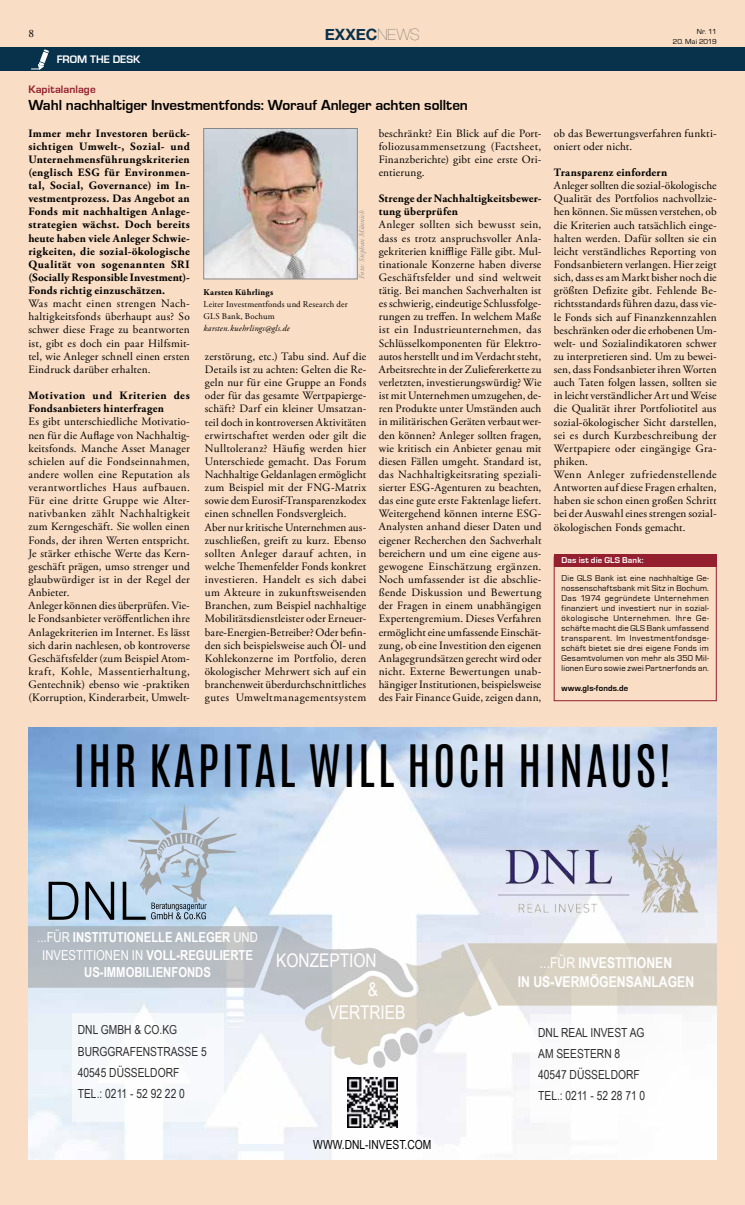
<style>
.page{position:relative;width:745px;height:1205px;background:#fff}
.page>*{position:absolute;margin:0;border:0;box-sizing:border-box;transform-origin:0 0}
.t1{font:48.75px "Antonio";letter-spacing:.05em;color:#000}
.t2{font:18.88px "Arial Narrow";color:#fff}
.t3{font:700 15.62px "Helvetica Neue";color:#08314c}
.t4{font:700 15px "Eurostile";letter-spacing:-.005em;color:#000}
.t5{font:700 14.88px/18.8px "Arial Narrow";color:#fff;text-align:center}
.t6{font:700 13.75px/17.5px "Arial Narrow";color:#fff;text-align:center}
.t7{font:12.5px/21.1px "Arial Narrow";color:#000}
.t8{font:11.25px/13.1px "Adobe Garamond Pro";letter-spacing:.015em;color:#000}
.t9{font:700 11.25px/13.1px "Adobe Garamond Pro";letter-spacing:.02em;color:#000;text-align:justify}
.t10{font:700 11.25px/13.1px "Adobe Garamond Pro";letter-spacing:.04em;color:#000}
.t11{font:700 11.25px "Eurostile";letter-spacing:.005em;color:#931f2f}
.t12{font:700 11.25px "Eurostile";color:#fff}
.t13{font:8.75px/10px "Eurostile";letter-spacing:.035em;color:#000;text-align:justify}
.t14{font:8.75px/11.9px "Adobe Garamond Pro";letter-spacing:.02em;color:#000}
.t15{font:italic 8.75px "Adobe Garamond Pro";letter-spacing:.02em;color:#000}
.t16{font:700 8.75px "Eurostile";letter-spacing:.015em;color:#fff}
.t17{font:700 8.75px "Eurostile";letter-spacing:.02em;color:#000}
.t18{font:700 8.75px "Adobe Garamond Pro";letter-spacing:.03em;color:#000}
.t19{font:italic 7.5px "Adobe Garamond Pro";letter-spacing:.015em;color:#949494}
.t20{font:7.5px "Eurostile";letter-spacing:-.015em;color:#000}
.s1{font-weight:200;color:#575756}
.s2{font-weight:400}
</style>
<div class="page">
<div style="left:0;top:0;width:744px;height:1205px;background:#f9ddc4"></div>
<div style="left:0;top:48px;width:744px;height:23px;background:#08314c"></div>
<svg style="left:31px;top:49px;width:18px;height:21px"></svg>
<div style="left:553px;top:556px;width:163px;height:145px;border:1px solid #931f2f"></div>
<div style="left:553px;top:554px;width:163px;height:12px;background:#931f2f"></div>
<img style="left:205px;top:130px;width:150px;height:147px">
<div style="left:203px;top:128px;width:154px;height:151px;border:1px solid #878787"></div>
<img style="left:28px;top:727px;width:688px;height:433px">
<img style="left:498px;top:824px;width:214px;height:105px">
<img style="left:259px;top:868px;width:232px;height:229px">
<svg style="left:49px;top:882px;width:29px;height:38px"></svg>
<svg style="left:85px;top:882px;width:29px;height:38px"></svg>
<svg style="left:123px;top:804px;width:113px;height:116px;background:#b4c9dc"></svg>
<svg style="left:28px;top:926px;width:251px;height:62px;background:#b7bec4"></svg>
<div style="left:467px;top:943px;width:249px;height:62px;background:#d5cdc0"></div>
<div style="left:72px;top:1013px;width:151px;height:108px;background:#f7f9fc"></div>
<img style="left:347px;top:1077px;width:50px;height:50px">
<div style="left:530px;top:1014px;width:151px;height:108px;background:#fff"></div>
<p class="t8" style="left:28px;top:27px;width:7px">8</p>
<p class="t12" style="left:57px;top:53px;width:85px">FROM THE DESK</p>
<h3 class="t3" style="left:324px;top:25px;width:96px">EXXEC<span class="s1">NEWS</span></h3>
<p class="t20" style="left:696px;top:27px;width:21px">Nr. 11</p>
<p class="t20" style="left:672px;top:37px;width:45px">20. Mai 2019</p>
<p class="t11" style="left:28px;top:83px;width:69px">Kapitalanlage</p>
<h3 class="t4" style="left:28px;top:97px;width:441px">Wahl nachhaltiger Investmentfonds: Worauf Anleger achten sollten</h3>
<p class="t9" style="left:28px;top:127px;width:163px">Immer mehr Investoren berück&shy;sichtigen Umwelt-, Sozial- und Unternehmensführungskriterien (englisch ESG für Environmen&shy;tal, Social, Governance) im In&shy;vestmentprozess. Das Angebot an Fonds mit nachhaltigen Anlage&shy;strategien wächst. Doch bereits heute haben viele Anleger Schwie&shy;rigkeiten, die sozial-ökologische Qualität von sogenannten SRI (Socially Responsible Investment)- Fonds richtig einzuschätzen.</p>
<p class="t8" style="left:28px;top:297px;width:163px;text-align:justify">Was macht einen strengen Nach&shy;haltigkeitsfonds überhaupt aus? So schwer diese Frage zu beantworten ist, gibt es doch ein paar Hilfsmit&shy;tel, wie Anleger schnell einen ersten Eindruck darüber erhalten.</p>
<p class="t10" style="left:28px;top:389px;width:163px">Motivation und Kriterien des<br>Fondsanbieters hinterfragen</p>
<p class="t8" style="left:28px;top:416px;width:163px">Es gibt unterschiedliche Motivatio&shy;nen für die Auflage von Nachhaltig&shy;keitsfonds. Manche Asset Manager schielen auf die Fondseinnahmen, andere wollen eine Reputation als verantwortliches Haus aufbauen.<br>Für eine dritte Gruppe wie Alter&shy;nativbanken zählt Nachhaltigkeit zum Kerngeschäft. Sie wollen einen Fonds, der ihren Werten entspricht.<br>Je stärker ethische Werte das Kern&shy;geschäft prägen, umso strenger und glaubwürdiger ist in der Regel der Anbieter.<br>Anleger können dies überprüfen. Vie&shy;le Fondsanbieter veröffentlichen ihre Anlagekriterien im Internet. Es lässt sich darin nachlesen, ob kontroverse Geschäftsfelder (zum Beispiel Atom&shy;kraft, Kohle, Massentierhaltung, Gentechnik) ebenso wie -praktiken (Korruption, Kinderarbeit, Umwelt-</p>
<p class="t18" style="left:203px;top:287px;width:71px">Karsten Kührlings</p>
<p class="t14" style="left:203px;top:298px;width:145px">Leiter Investmentfonds und Research der<br>GLS Bank, Bochum</p>
<p class="t15" style="left:203px;top:322px;width:88px">karsten.kuehrlings@gls.de</p>
<p class="t19" style="left:357px;top:279px;width:70px;rotate:-90deg">Foto: Stephan Münnich</p>
<p class="t8" style="left:205px;top:350px;width:163px">zerstörung, etc.) Tabu sind. Auf die Details ist zu achten: Gelten die Re&shy;geln nur für eine Gruppe an Fonds oder für das gesamte Wertpapierge&shy;schäft? Darf ein kleiner Umsatzan&shy;teil doch in kontroversen Aktivitäten erwirtschaftet werden oder gilt die Nulltoleranz? Häufig werden hier Unterschiede gemacht. Das Forum Nachhaltige Geldanlagen ermöglicht zum Beispiel mit der FNG-Matrix sowie dem Eurosif-Transparenzkodex einen schnellen Fondsvergleich.<br>Aber nur kritische Unternehmen aus&shy;zuschließen, greift zu kurz. Ebenso sollten Anleger darauf achten, in welche Themenfelder Fonds konkret investieren. Handelt es sich dabei um Akteure in zukunftsweisenden Branchen, zum Beispiel nachhaltige Mobilitätsdienstleister oder Erneuer&shy;bare-Energien-Betreiber? Oder befin&shy;den sich beispielsweise auch Öl- und Kohlekonzerne im Portfolio, deren ökologischer Mehrwert sich auf ein branchenweit überdurchschnittliches gutes Umweltmanagementsystem</p>
<p class="t8" style="left:378px;top:127px;width:164px;text-align:justify">beschränkt? Ein Blick auf die Port&shy;foliozusammensetzung (Factsheet, Finanzberichte) gibt eine erste Ori&shy;entierung.</p>
<p class="t9" style="left:378px;top:192px;width:164px">Strenge der Nachhaltigkeitsbewer&shy;tung überprüfen</p>
<p class="t8" style="left:378px;top:219px;width:164px;text-align:justify">Anleger sollten sich bewusst sein, dass es trotz anspruchsvoller Anla&shy;gekriterien knifflige Fälle gibt. Mul&shy;tinationale Konzerne haben diverse Geschäftsfelder und sind weltweit tätig. Bei manchen Sachverhalten ist es schwierig, eindeutige Schlussfolge&shy;rungen zu treffen. In welchem Maße ist ein Industrieunternehmen, das Schlüsselkomponenten für Elektro&shy;autos herstellt und im Verdacht steht, Arbeitsrechte in der Zuliefererkette zu verletzten, investierungswürdig? Wie ist mit Unternehmen umzugehen, de&shy;ren Produkte unter Umständen auch in militärischen Geräten verbaut wer&shy;den können? Anleger sollten fragen, wie kritisch ein Anbieter genau mit diesen Fällen umgeht. Standard ist, das Nachhaltigkeitsrating speziali&shy;sierter ESG-Agenturen zu beachten, das eine gute erste Faktenlage liefert.<br>Weitergehend können interne ESG-Analysten anhand dieser Daten und eigener Recherchen den Sachverhalt bereichern und um eine eigene aus&shy;gewogene Einschätzung ergänzen.<br>Noch umfassender ist die abschlie&shy;ßende Diskussion und Bewertung der Fragen in einem unabhängigen Expertengremium. Dieses Verfahren ermöglicht eine umfassende Einschät&shy;zung, ob eine Investition den eigenen Anlagegrundsätzen gerecht wird oder nicht. Externe Bewertungen unab&shy;hängiger Institutionen, beispielsweise des Fair Finance Guide, zeigen dann,</p>
<p class="t8" style="left:553px;top:127px;width:164px">ob das Bewertungsverfahren funkti&shy;oniert oder nicht.</p>
<p class="t9" style="left:553px;top:166px;width:115px">Transparenz einfordern</p>
<p class="t8" style="left:553px;top:179px;width:164px">Anleger sollten die sozial-ökologische Qualität des Portfolios nachvollzie&shy;hen können. Sie müssen verstehen, ob die Kriterien auch tatsächlich einge&shy;halten werden. Dafür sollten sie ein leicht verständliches Reporting von Fondsanbietern verlangen. Hier zeigt sich, dass es am Markt bisher noch die größten Defizite gibt. Fehlende Be&shy;richtsstandards führen dazu, dass vie&shy;le Fonds sich auf Finanzkennzahlen beschränken oder die erhobenen Um&shy;welt- und Sozialindikatoren schwer zu interpretieren sind. Um zu bewei&shy;sen, dass Fondsanbieter ihren Worten auch Taten folgen lassen, sollten sie in leicht verständlicher Art und Weise die Qualität ihrer Portfoliotitel aus sozial-ökologischer Sicht darstellen, sei es durch Kurzbeschreibung der Wertpapiere oder eingängige Gra&shy;phiken.<br>Wenn Anleger zufriedenstellende Antworten auf diese Fragen erhalten, haben sie schon einen großen Schritt bei der Auswahl eines strengen sozial&shy;ökologischen Fonds gemacht.</p>
<p class="t16" style="left:561px;top:556px;width:84px">Das ist die GLS Bank:</p>
<p class="t13" style="left:561px;top:573px;width:149px">Die GLS Bank ist eine nachhaltige Ge&shy;nossenschaftsbank mit Sitz in Bochum.<br>Das 1974 gegründete Unternehmen finanziert und investiert nur in sozial&shy;ökologische Unternehmen. Ihre Ge&shy;schäfte macht die GLS Bank umfassend transparent. Im Investmentfondsge&shy;schäft bietet sie drei eigene Fonds im Gesamtvolumen von mehr als 350 Mil&shy;lionen Euro sowie zwei Partnerfonds an.</p>
<p class="t17" style="left:561px;top:683px;width:68px">www.gls-fonds.de</p>
<h1 class="t1" style="left:73px;top:731px;width:599px">IHR KAPITAL WILL HOCH HINAUS!</h1>
<p class="t6" style="left:37px;top:928px;width:222px"><span class="s2">...FÜR</span> INSTITUTIONELLE ANLEGER <span class="s2">UND<br>INVESTITIONEN IN</span> VOLL-REGULIERTE<br>US-IMMOBILIENFONDS</p>
<h2 class="t2" style="left:276px;top:946px;width:102px">KONZEPTION</h2>
<h2 class="t2" style="left:328px;top:999px;width:79px">VERTRIEB</h2>
<h2 class="t2" style="left:367px;top:976px;width:12px">&amp;</h2>
<h3 class="t5" style="left:517px;top:952px;width:178px"><span class="s2">...FÜR</span> INVESTITIONEN<br>IN US-VERMÖGENSANLAGEN</h3>
<p class="t7" style="left:78px;top:1019px;width:130px">DNL GMBH &amp; CO.KG<br>BURGGRAFENSTRASSE 5<br>40545 DÜSSELDORF<br>TEL.: 0211 - 52 92 22 0</p>
<p class="t7" style="left:538px;top:1021px;width:108px">DNL REAL INVEST AG<br>AM SEESTERN 8<br>40547 DÜSSELDORF<br>TEL.: 0211 - 52 28 71 0</p>
<p class="t7" style="left:313px;top:1134px;width:119px">WWW.DNL-INVEST.COM</p>
</div>
